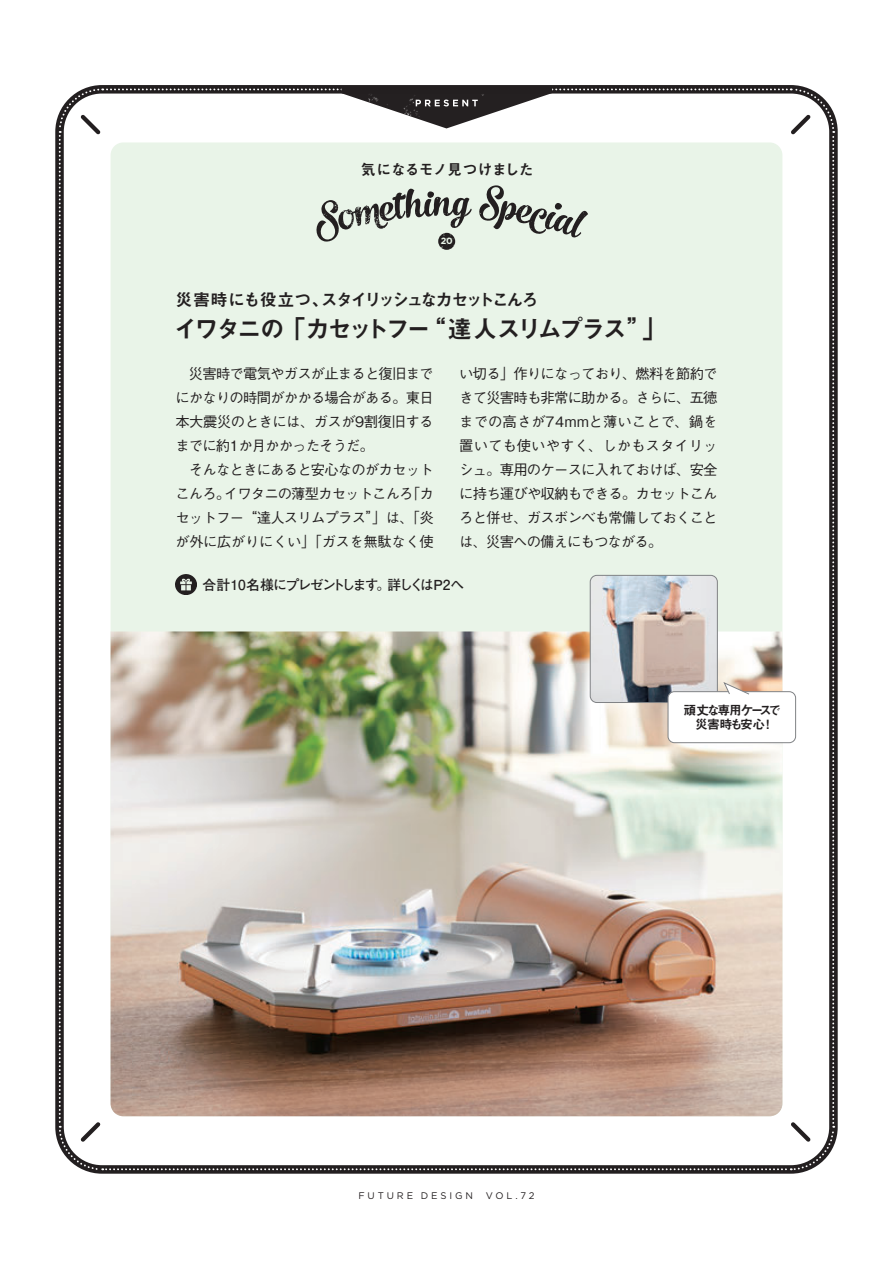
<style>
.page{position:relative;width:893px;height:1263px;background:#fff}
.page>*{position:absolute;margin:0;border:0;box-sizing:border-box;transform-origin:0 0}
.t1{font:24.45px "Midashi Go Pro MB31";letter-spacing:-.13em;color:#231f20}
.t2{font:16.95px "Midashi Go Pro MB31";letter-spacing:-.15em;color:#231f20}
.t3{font:16.95px "Midashi Go Pro MB31";letter-spacing:.01em;color:#231f20}
.t4{font:14.85px "Midashi Go Pro MB31";letter-spacing:-.06em;color:#231f20}
.t5{font:500 14.4px/23.9px "Gothic BBB Pro";letter-spacing:-.055em;color:#231f20;text-align:justify}
.t6{font:500 14.4px/23.9px "Gothic BBB Pro";letter-spacing:-.03em;color:#231f20}
.t7{font:500 14.4px "Gothic BBB Pro";letter-spacing:-.035em;color:#231f20}
.t8{font:700 13.8px "Futo Go B101 Pro";letter-spacing:-.09em;color:#231f20}
.t9{font:700 13.8px "Futo Go B101 Pro";letter-spacing:-.11em;color:#231f20}
.t10{font:12.75px/14.9px "Midashi Go Pro MB31";letter-spacing:-.165em;color:#231f20}
.t11{font:9.6px "Gotham";letter-spacing:.3em;color:#231f20}
.t12{font:700 9px "Gotham";color:#e9f4e8}
</style>
<div class="page">
<img style="left:341px;top:86px;width:211px;height:1px">
<img style="left:58px;top:87px;width:777px;height:1084px">
<p class="t4" style="left:361px;top:158px;width:175px">気になるモノ見つけました</p>
<p class="t12" style="left:441px;top:235px;width:14px">20</p>
<p class="t3" style="left:175px;top:286px;width:155px">災害時にも役立つ、</p>
<p class="t2" style="left:321px;top:286px;width:219px">スタイリッシュなカセットこんろ</p>
<h1 class="t1" style="left:422px;top:309px;width:230px">“達人スリムプラス“</h1>
<h1 class="t1" style="left:173px;top:309px;width:259px">イワタニの「カセットフー</h1>
<p class="t5" style="left:175px;top:360px;width:260px">　災害時で電気やガスが止まると復旧まで</p>
<p class="t5" style="left:175px;top:384px;width:260px">にかなりの時間がかかる場合がある。東日</p>
<p class="t7" style="left:175px;top:410px;width:260px">本大震災のときには、ガスが9割復旧する</p>
<p class="t5" style="left:175px;top:432px;width:200px">までに約1か月かかったそうだ。</p>
<p class="t5" style="left:175px;top:456px;width:260px">　そんなときにあると安心なのがカセット</p>
<p class="t5" style="left:406px;top:480px;width:30px">「カ</p>
<h1 class="t1" style="left:642px;top:309px;width:26px">「</h1>
<p class="t5" style="left:459px;top:360px;width:260px">い切る」作りになっており、燃料を節約できて災害時も非常に助かる。さらに、五徳までの高さが74mmと薄いことで、鍋を置いても使いやすく、しかもスタイリッシュ。専用のケースに入れておけば、安全に持ち運びや収納もできる。カセットこんろと併せ、ガスボンベも常備しておくことは、災害への備えにもつながる。</p>
<p class="t9" style="left:387px;top:573px;width:78px">詳しくはP へ2</p>
<p class="t5" style="left:224px;top:480px;width:191px">イワタニの薄型カセットこんろ</p>
<p class="t6" style="left:175px;top:480px;width:260px">こんろ。<br>セットフー“達人スリムプラス”」は、「炎が外に広がりにくい」「ガスを無駄なく使</p>
<p class="t8" style="left:202px;top:573px;width:178px">合計10名様にプレゼントします</p>
<p class="t9" style="left:376px;top:573px;width:15px">。</p>
<p class="t10" style="left:761px;top:701px;width:21px;text-indent:-78px">頑丈な専用ケースで!</p>
<p class="t10" style="left:695px;top:716px;width:72px">災害時も安心</p>
<p class="t11" style="left:358px;top:1189px;width:56px">FUTURE</p>
<p class="t11" style="left:421px;top:1189px;width:54px">DESIGN</p>
<p class="t11" style="left:486px;top:1189px;width:50px">VOL.72</p>
</div>
